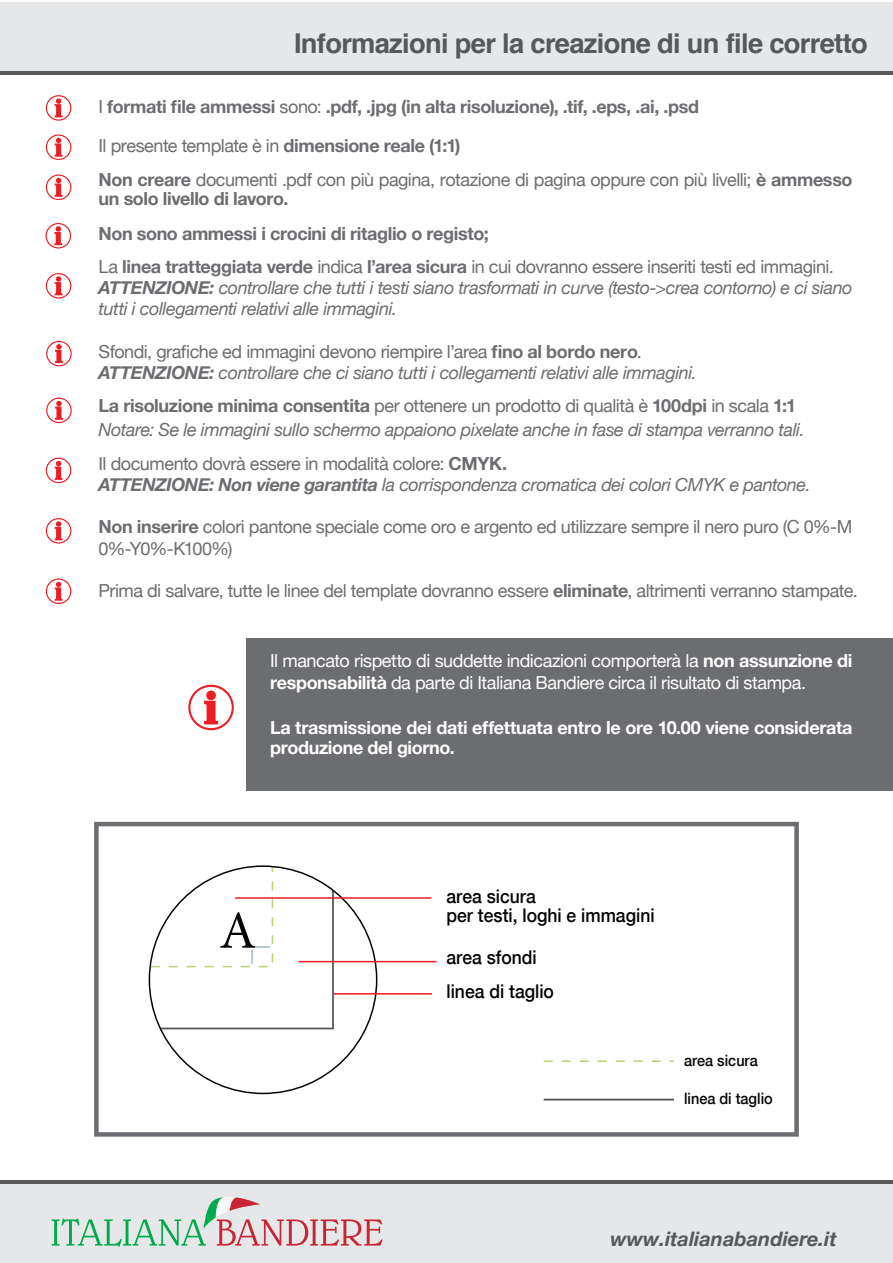
<style>
.page{position:relative;width:893px;height:1263px;background:#fff}
.page>*{position:absolute;margin:0;border:0;box-sizing:border-box;transform-origin:0 0}
.t1{font:53.55px "Minion Pro";color:#050504}
.t2{font:700 27.3px "Helvetica";letter-spacing:-.025em;color:#57585a}
.t3{font:italic 700 19.95px "Helvetica Neue";color:#57585a}
.t4{font:500 18.9px/19.4px "Helvetica Neue";color:#050504;scale:.93 1}
.t5{font:italic 18px/21px "Helvetica Neue";letter-spacing:-.025em;color:#6c6d70}
.t6{font:18px/19.5px "Helvetica Neue";letter-spacing:-.025em;color:#6c6d70}
.t7{font:18px/21.6px "Helvetica Neue";letter-spacing:-.025em;color:#fff}
.t8{font:700 18px "Helvetica Neue";letter-spacing:-.02em;color:#6c6d70}
.t9{font:700 18px/19.5px "Helvetica Neue";letter-spacing:-.02em;color:#fff}
.t10{font:500 15.6px "Helvetica Neue";color:#050504;scale:.93 1}
.s1{font-weight:400}
.s2{font-weight:700}
.s3{font-style:normal}
.s4{font-weight:700;font-style:normal}
</style>
<div class="page">
<div style="left:247px;top:639px;width:646px;height:152px;background:#6c6d70"></div>
<div style="left:0;top:2px;width:893px;height:70px;background:#e6e7e9"></div>
<div style="left:0;top:1182px;width:893px;height:81px;background:#e6e7e9"></div>
<svg style="left:52px;top:1197px;width:331px;height:49px"></svg>
<hr style="left:0;top:72px;width:893px;height:3px;background:#57585a">
<hr style="left:0;top:1180px;width:893px;height:4px;background:#57585a">
<svg style="left:46px;top:95px;width:25px;height:26px"></svg>
<svg style="left:46px;top:134px;width:25px;height:26px"></svg>
<svg style="left:46px;top:175px;width:25px;height:25px"></svg>
<svg style="left:46px;top:223px;width:25px;height:25px"></svg>
<svg style="left:46px;top:273px;width:25px;height:26px"></svg>
<svg style="left:46px;top:398px;width:26px;height:25px"></svg>
<svg style="left:46px;top:341px;width:26px;height:25px"></svg>
<svg style="left:46px;top:458px;width:25px;height:25px"></svg>
<svg style="left:46px;top:518px;width:25px;height:26px"></svg>
<svg style="left:46px;top:578px;width:25px;height:26px"></svg>
<svg style="left:188px;top:685px;width:46px;height:45px"></svg>
<svg style="left:94px;top:822px;width:705px;height:315px"></svg>
<h2 class="t2" style="left:294px;top:21px;width:575px">Informazioni per la creazione di un file corretto</h2>
<p class="t8" style="left:99px;top:92px;width:602px"><span class="s1">I</span> formati file ammessi <span class="s1">sono:</span> .pdf, .jpg (in alta risoluzione), .tif, .eps, .ai, .psd</p>
<p class="t6" style="left:99px;top:137px;width:363px">Il presente template è in <span class="s2">dimensione reale (1:1)</span></p>
<p class="t6" style="left:99px;top:171px;width:755px"><span class="s2">Non creare</span> documenti .pdf con più pagina, rotazione di pagina oppure con più livelli; <span class="s2">è ammesso un solo livello di lavoro.</span></p>
<p class="t8" style="left:99px;top:220px;width:392px">Non sono ammessi i crocini di ritaglio o registo;</p>
<p class="t5" style="left:99px;top:257px;width:755px"><span class="s3">La</span> <span class="s4">linea tratteggiata verde</span> <span class="s3">indica</span> <span class="s4">l’area sicura</span> <span class="s3">in cui dovranno essere inseriti testi ed immagini.<br></span><span class="s2">ATTENZIONE:</span> controllare che tutti i testi siano trasformati in curve (testo-&gt;crea contorno) e ci siano tutti i collegamenti relativi alle immagini.</p>
<p class="t5" style="left:99px;top:342px;width:600px"><span class="s3">Sfondi, grafiche ed immagini devono riempire l’area</span> <span class="s4">fino al bordo nero</span><span class="s3">.<br></span><span class="s2">ATTENZIONE:</span> controllare che ci siano tutti i collegamenti relativi alle immagini.</p>
<p class="t5" style="left:99px;top:395px;width:708px;line-height:24px"><span class="s4">La risoluzione minima consentita</span> <span class="s3">per ottenere un prodotto di qualità è</span> <span class="s4">100dpi</span> <span class="s3">in scala</span> <span class="s4">1:1<br></span>Notare: Se le immagini sullo schermo appaiono pixelate anche in fase di stampa verranno tali.</p>
<p class="t5" style="left:99px;top:454px;width:714px"><span class="s3">Il documento dovrà essere in modalità colore:</span> <span class="s4">CMYK.<br></span><span class="s2">ATTENZIONE: Non viene garantita</span> la corrispondenza cromatica dei colori CMYK e pantone.</p>
<p class="t6" style="left:99px;top:517px;width:755px;line-height:21.6px"><span class="s2">Non inserire</span> colori pantone speciale come oro e argento ed utilizzare sempre il nero puro (C 0%-M<br>0%-Y0%-K100%)</p>
<p class="t6" style="left:99px;top:582px;width:761px">Prima di salvare, tutte le linee del template dovranno essere <span class="s2">eliminate</span>, altrimenti verranno stampate.</p>
<p class="t7" style="left:270px;top:651px;width:584px">Il mancato rispetto di suddette indicazioni comporterà la <span class="s2">non assunzione di responsabilità</span> da parte di Italiana Bandiere circa il risultato di stampa.</p>
<p class="t9" style="left:270px;top:719px;width:584px">La trasmissione dei dati effettuata entro le ore 10.00 viene considerata produzione del giorno.</p>
<h1 class="t1" style="left:219px;top:895px;width:38px">A</h1>
<p class="t4" style="left:446px;top:886px;width:225px">area sicura<br>per testi, loghi e immagini</p>
<p class="t4" style="left:446px;top:940px;width:117px;line-height:33.8px">area sfondi linea di taglio</p>
<p class="t10" style="left:684px;top:1048px;width:81px">area sicura</p>
<p class="t10" style="left:684px;top:1086px;width:97px">linea di taglio</p>
<p class="t3" style="left:610px;top:1223px;width:228px">www.italianabandiere.it</p>
</div>
